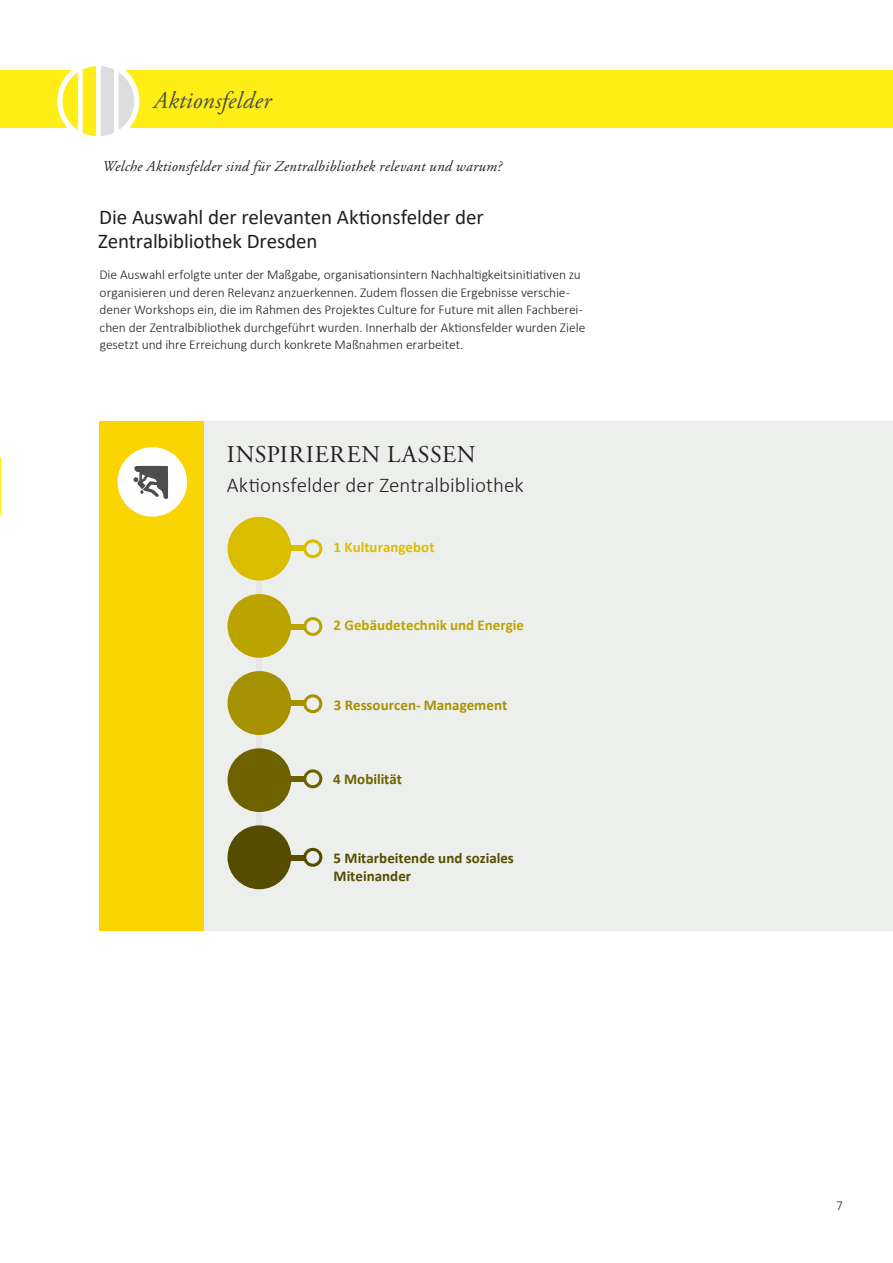
<style>
.page{position:relative;width:893px;height:1263px;background:#fff}
.page>*{position:absolute;margin:0;border:0;box-sizing:border-box;transform-origin:0 0}
._15_Marginalien{font:24px "Adobe Garamond Pro";letter-spacing:.03em;color:#231f20}
._15_Marginalien-2{font:italic 24px "Adobe Garamond Pro";letter-spacing:.01em;color:#4b4c4d}
._15_Überschrift_Zwei{font:21px "Calibri";letter-spacing:-.005em;color:#231f20}
._15_Marginalien-3{font:300 21px "Calibri";color:#231f20}
._15_Marginalien-4{font:italic 15px "Adobe Garamond Pro";letter-spacing:.015em;color:#231f20}
.t1{font:700 15px/18px "Calibri";letter-spacing:.005em;color:#554c00}
.t2{font:700 15px "Calibri";letter-spacing:.005em;color:#bba300}
.t3{font:700 15px "Calibri";letter-spacing:.005em;color:#a69100}
.t4{font:700 15px "Calibri";letter-spacing:.005em;color:#dbbd00}
.t5{font:700 15px "Calibri";color:#6d6100}
._15_Mengentext_A4{font:300 13.5px/17.5px "Calibri";letter-spacing:-.005em;color:#231f20}
</style>
<div class="page">
<div style="left:0;top:71px;width:893px;height:57px;background:#ffed16"></div>
<div style="left:57px;top:60px;width:82px;height:82px;border:6px solid #fff;border-radius:50%"></div>
<svg style="left:52px;top:60px;width:82px;height:78px"></svg>
<hr style="left:0;top:457px;width:1px;height:58px;background:#ffed16">
<div style="left:204px;top:421px;width:689px;height:509px;background:#edefed"></div>
<div style="left:99px;top:421px;width:105px;height:509px;background:#fad502"></div>
<div style="left:256px;top:564px;width:6px;height:280px;background:#e7e6e6"></div>
<div style="left:227px;top:517px;width:64px;height:63px;background:#dbbd00;border-radius:50%"></div>
<div style="left:278px;top:546px;width:26px;height:5px;background:#dbbd00"></div>
<svg style="left:303px;top:539px;width:19px;height:19px"></svg>
<div style="left:227px;top:594px;width:64px;height:64px;background:#bba300;border-radius:50%"></div>
<div style="left:278px;top:624px;width:26px;height:5px;background:#bba300"></div>
<svg style="left:303px;top:617px;width:19px;height:19px"></svg>
<div style="left:227px;top:671px;width:64px;height:64px;background:#a69100;border-radius:50%"></div>
<div style="left:279px;top:701px;width:25px;height:5px;background:#a69100"></div>
<svg style="left:303px;top:694px;width:19px;height:19px"></svg>
<div style="left:227px;top:748px;width:64px;height:64px;background:#6d6100;border-radius:50%"></div>
<div style="left:278px;top:776px;width:26px;height:6px;background:#6d6100"></div>
<svg style="left:303px;top:769px;width:19px;height:19px"></svg>
<div style="left:227px;top:825px;width:64px;height:64px;background:#554c00;border-radius:50%"></div>
<div style="left:278px;top:855px;width:26px;height:5px;background:#554c00"></div>
<svg style="left:303px;top:848px;width:19px;height:19px"></svg>
<div style="left:118px;top:447px;width:69px;height:70px;background:#fff;border-radius:50%"></div>
<svg style="left:133px;top:465px;width:36px;height:34px"></svg>
<p class="_15_Marginalien-2" style="left:153px;top:86px;width:119px">Aktionsfelder</p>
<p class="_15_Marginalien-4" style="left:102px;top:157px;width:401px">Welche Aktionsfelder sind für Zentralbibliothek relevant und warum?</p>
<p class="_15_Überschrift_Zwei" style="left:99px;top:203px;width:386px">Die Auswahl der relevanten Aktionsfelder der</p>
<p class="_15_Überschrift_Zwei" style="left:98px;top:227px;width:221px">Zentralbibliothek Dresden</p>
<p class="_15_Mengentext_A4" style="left:99px;top:266px;width:487px">Die Auswahl erfolgte unter der Maßgabe, organisationsintern Nachhaltigkeitsinitiativen zu organisieren und deren Relevanz anzuerkennen. Zudem flossen die Ergebnisse verschie&shy;dener Workshops ein, die im Rahmen des Projektes Culture for Future mit allen Fachberei&shy;chen der Zentralbibliothek durchgeführt wurden. Innerhalb der Aktionsfelder wurden Ziele gesetzt und ihre Erreichung durch konkrete Maßnahmen erarbeitet.</p>
<p class="_15_Marginalien" style="left:227px;top:440px;width:250px">INSPIRIEREN LASSEN</p>
<p class="_15_Marginalien-3" style="left:227px;top:472px;width:298px">Aktionsfelder der Zentralbibliothek</p>
<p class="t4" style="left:334px;top:537px;width:102px">1 Kulturangebot</p>
<p class="t2" style="left:334px;top:614px;width:192px">2 Gebäudetechnik und Energie</p>
<p class="t3" style="left:334px;top:694px;width:175px">3 Ressourcen- Management</p>
<p class="t5" style="left:333px;top:768px;width:70px">4 Mobilität</p>
<p class="t1" style="left:334px;top:848px;width:182px">5 Mitarbeitende und soziales<br>Miteinander</p>
<p class="_15_Mengentext_A4" style="left:836px;top:1197px;width:8px">7</p>
</div>
